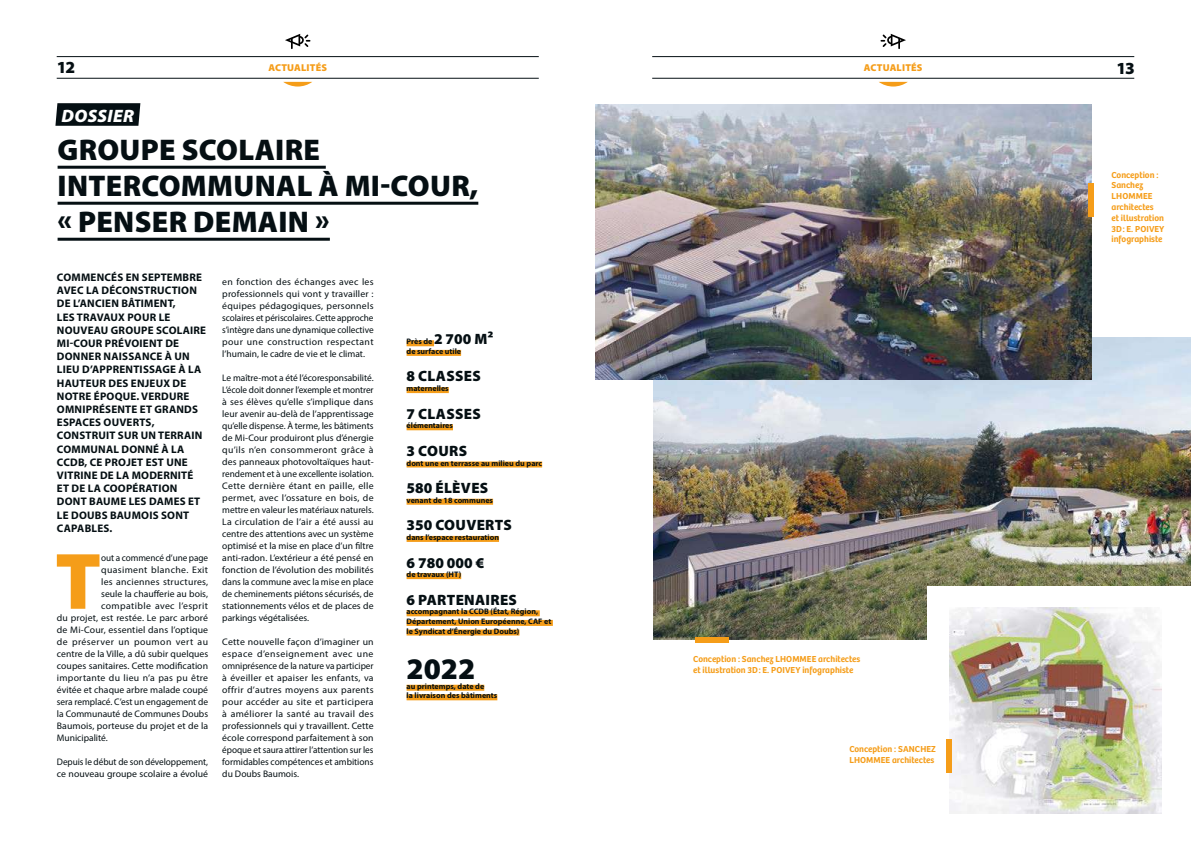
<style>
.page{position:relative;width:1191px;height:842px;background:#fff}
.page>*{position:absolute;margin:0;border:0;box-sizing:border-box;transform-origin:0 0}
.t1{font:900 80.7px "Myriad Pro";color:#f59d19}
.t2{font:900 30px/36px "Myriad Pro";letter-spacing:.01em;color:#050f13}
.t3{font:italic 900 18px "Myriad Pro";letter-spacing:.02em;color:#fff}
.t4{font:900 17px "Myriad Pro";color:#050f13}
.t5{font:900 15px "Myriad Pro";letter-spacing:.02em;color:#050f13}
.t6{font:700 11px/13.2px "Myriad Pro";letter-spacing:.02em;color:#050f13}
.t7{font:900 10px "Myriad Pro";letter-spacing:.02em;color:#f59d19}
.t8{font:9.5px/12px "Myriad Pro";letter-spacing:.005em;color:#050f13;text-align:justify}
.t9{font:9.5px "Myriad Pro";letter-spacing:.025em;color:#050f13}
.t10{font:9.5px "Myriad Pro";letter-spacing:.045em;color:#050f13}
.t11{font:9.5px "Myriad Pro";letter-spacing:.04em;color:#050f13}
.t12{font:9.5px "Myriad Pro";letter-spacing:.035em;color:#050f13}
.t13{font:600 9px/10.8px "Bree";color:#f59d19}
.t14{font:700 8px/9.6px "Myriad Pro";color:#050f13}
.s1{font-weight:900;font-size:15px}
</style>
<div class="page">
<svg style="left:55px;top:103px;width:85px;height:23px;background:#0f181c"></svg>
<hr style="left:58px;top:166px;width:268px;height:3px;background:#050f13">
<hr style="left:58px;top:202px;width:420px;height:3px;background:#050f13">
<hr style="left:58px;top:238px;width:272px;height:3px;background:#050f13">
<div style="left:406px;top:340px;width:28px;height:6px;background:#f59d19"></div>
<div style="left:406px;top:350px;width:55px;height:6px;background:#f59d19"></div>
<div style="left:406px;top:387px;width:43px;height:6px;background:#f59d19"></div>
<div style="left:406px;top:424px;width:47px;height:6px;background:#f59d19"></div>
<div style="left:406px;top:461px;width:136px;height:6px;background:#f59d19"></div>
<div style="left:406px;top:499px;width:87px;height:6px;background:#f59d19"></div>
<div style="left:406px;top:536px;width:93px;height:6px;background:#f59d19"></div>
<div style="left:406px;top:573px;width:55px;height:6px;background:#f59d19"></div>
<div style="left:406px;top:610px;width:134px;height:6px;background:#f59d19"></div>
<div style="left:406px;top:620px;width:147px;height:6px;background:#f59d19"></div>
<div style="left:406px;top:629px;width:113px;height:6px;background:#f59d19"></div>
<div style="left:406px;top:685px;width:78px;height:6px;background:#f59d19"></div>
<div style="left:406px;top:694px;width:91px;height:6px;background:#f59d19"></div>
<img style="left:653px;top:337px;width:538px;height:303px">
<div style="left:927px;top:586px;width:264px;height:228px;background:#fff"></div>
<img style="left:949px;top:607px;width:212px;height:207px">
<img style="left:595px;top:105px;width:496px;height:274px">
<div style="left:1088px;top:183px;width:6px;height:33px;background:#f59d19"></div>
<div style="left:695px;top:637px;width:34px;height:6px;background:#f59d19"></div>
<div style="left:946px;top:739px;width:5px;height:34px;background:#f59d19"></div>
<svg style="left:283px;top:82px;width:29px;height:5px"></svg>
<svg style="left:879px;top:82px;width:28px;height:5px"></svg>
<svg style="left:285px;top:34px;width:26px;height:15px"></svg>
<svg style="left:880px;top:33px;width:26px;height:16px"></svg>
<hr style="left:57px;top:56px;width:482px;height:1px;background:#050f13">
<hr style="left:652px;top:56px;width:482px;height:1px;background:#050f13">
<hr style="left:57px;top:78px;width:482px;height:1px;background:#050f13">
<hr style="left:652px;top:78px;width:482px;height:1px;background:#050f13">
<h3 class="t4" style="left:57px;top:56px;width:20px">12</h3>
<h3 class="t4" style="left:1116px;top:57px;width:20px">13</h3>
<h3 class="t3" style="left:61px;top:104px;width:74px">DOSSIER</h3>
<h2 class="t2" style="left:58px;top:131px;width:422px">GROUPE SCOLAIRE<br>INTERCOMMUNAL À MI-COUR, « PENSER DEMAIN »</h2>
<p class="t6" style="left:57px;top:270px;width:151px">COMMENCÉS EN SEPTEMBRE<br>AVEC LA DÉCONSTRUCTION<br>DE L’ANCIEN BÂTIMENT,<br>LES TRAVAUX POUR LE<br>NOUVEAU GROUPE SCOLAIRE<br>MI-COUR PRÉVOIENT DE<br>DONNER NAISSANCE À UN<br>LIEU D’APPRENTISSAGE À LA<br>HAUTEUR DES ENJEUX DE<br>NOTRE ÉPOQUE. VERDURE<br>OMNIPRÉSENTE ET GRANDS<br>ESPACES OUVERTS,<br>CONSTRUIT SUR UN TERRAIN<br>COMMUNAL DONNÉ À LA<br>CCDB, CE PROJET EST UNE<br>VITRINE DE LA MODERNITÉ<br>ET DE LA COOPÉRATION<br>DONT BAUME LES DAMES ET<br>LE DOUBS BAUMOIS SONT<br>CAPABLES.</p>
<h1 class="t1" style="left:55px;top:528px;width:48px">T</h1>
<p class="t8" style="left:101px;top:551px;width:108px">out a commencé d’une page</p>
<p class="t7" style="left:268px;top:61px;width:60px">ACTUALITÉS</p>
<p class="t7" style="left:864px;top:61px;width:60px">ACTUALITÉS</p>
<p class="t13" style="left:1111px;top:168px;width:54px">Conception :<br>Sanchez<br>LHOMMEE architectes<br>et illustration<br>3D : E. POIVEY infographiste</p>
<p class="t8" style="left:222px;top:275px;width:153px">en fonction des échanges avec les professionnels qui vont y travailler : équipes pédagogiques, personnels scolaires et périscolaires. Cette approche s’intègre dans une dynamique collective pour une construction respectant l’humain, le cadre de vie et le climat.</p>
<p class="t8" style="left:222px;top:371px;width:153px">Le maître-mot a été l’écoresponsabilité.<br>L’école doit donner l’exemple et montrer à ses élèves qu’elle s’implique dans leur avenir au-delà de l’apprentissage qu’elle dispense. À terme, les bâtiments de Mi-Cour produiront plus d’énergie qu’ils n’en consommeront grâce à des panneaux photovoltaïques haut&shy;rendement et à une excellente isolation.<br>Cette dernière étant en paille, elle permet, avec l’ossature en bois, de mettre en valeur les matériaux naturels.<br>La circulation de l’air a été aussi au centre des attentions avec un système optimisé et la mise en place d’un filtre anti-radon. L’extérieur a été pensé en fonction de l’évolution des mobilités dans la commune avec la mise en place de cheminements piétons sécurisés, de stationnements vélos et de places de parkings végétalisées.</p>
<p class="t8" style="left:222px;top:635px;width:153px">Cette nouvelle façon d’imaginer un espace d’enseignement avec une omniprésence de la nature va participer à éveiller et apaiser les enfants, va offrir d’autres moyens aux parents pour accéder au site et participera à améliorer la santé au travail des professionnels qui y travaillent. Cette école correspond parfaitement à son époque et saura attirer l’attention sur les formidables compétences et ambitions du Doubs Baumois.</p>
<p class="t14" style="left:406px;top:336px;width:88px">Près de <span class="s1">2 700 M² </span>de surface utile</p>
<h3 class="t5" style="left:406px;top:366px;width:76px">8 CLASSES</h3>
<p class="t14" style="left:406px;top:383px;width:44px">maternelles</p>
<h3 class="t5" style="left:406px;top:404px;width:76px">7 CLASSES</h3>
<p class="t14" style="left:406px;top:420px;width:48px">élémentaires</p>
<h3 class="t5" style="left:406px;top:441px;width:62px">3 COURS</h3>
<p class="t14" style="left:406px;top:458px;width:137px">dont une en terrasse au milieu du parc</p>
<h3 class="t5" style="left:406px;top:478px;width:83px">580 ÉLÈVES</h3>
<p class="t14" style="left:406px;top:495px;width:88px">venant de 18 communes</p>
<h3 class="t5" style="left:406px;top:515px;width:107px">350 COUVERTS</h3>
<p class="t14" style="left:406px;top:532px;width:94px">dans l’espace restauration</p>
<h3 class="t5" style="left:406px;top:552px;width:79px">6 780 000 €</h3>
<p class="t14" style="left:406px;top:569px;width:56px">de travaux (HT)</p>
<h3 class="t5" style="left:406px;top:590px;width:112px">6 PARTENAIRES</h3>
<p class="t14" style="left:406px;top:606px;width:146px">accompagnant la CCDB (État, Région,<br>Département, Union Européenne, CAF et le Syndicat d’Énergie du Doubs)</p>
<h2 class="t2" style="left:406px;top:650px;width:70px">2022</h2>
<p class="t14" style="left:406px;top:681px;width:92px">au printemps, date de<br>la livraison des bâtiments</p>
<p class="t12" style="left:101px;top:564px;width:108px">quasiment blanche. Exit</p>
<p class="t9" style="left:101px;top:576px;width:108px">les anciennes structures,</p>
<p class="t8" style="left:101px;top:587px;width:108px">seule la chaufferie au bois,</p>
<p class="t11" style="left:101px;top:600px;width:108px">compatible avec l’esprit</p>
<p class="t8" style="left:57px;top:611px;width:153px">du projet, est restée. Le parc arboré</p>
<p class="t8" style="left:57px;top:623px;width:153px">de Mi-Cour, essentiel dans l’optique</p>
<p class="t10" style="left:57px;top:636px;width:153px">de préserver un poumon vert au</p>
<p class="t8" style="left:57px;top:647px;width:153px">centre de la Ville, a dû subir quelques</p>
<p class="t8" style="left:57px;top:659px;width:153px">coupes sanitaires. Cette modification</p>
<p class="t9" style="left:57px;top:672px;width:153px">importante du lieu n’a pas pu être</p>
<p class="t8" style="left:57px;top:683px;width:153px">évitée et chaque arbre malade coupé</p>
<p class="t8" style="left:57px;top:695px;width:153px">sera remplacé. C’est un engagement de</p>
<p class="t8" style="left:57px;top:707px;width:153px">la Communauté de Communes Doubs</p>
<p class="t8" style="left:57px;top:719px;width:153px">Baumois, porteuse du projet et de la</p>
<p class="t8" style="left:57px;top:731px;width:53px">Municipalité.</p>
<p class="t8" style="left:57px;top:755px;width:153px">Depuis le début de son développement, ce nouveau groupe scolaire a évolué</p>
<p class="t13" style="left:693px;top:653px;width:169px">Conception : Sanchez LHOMMEE architectes et illustration 3D : E. POIVEY infographiste</p>
<p class="t13" style="left:849px;top:743px;width:88px">Conception : SANCHEZ<br>LHOMMEE architectes</p>
</div>
